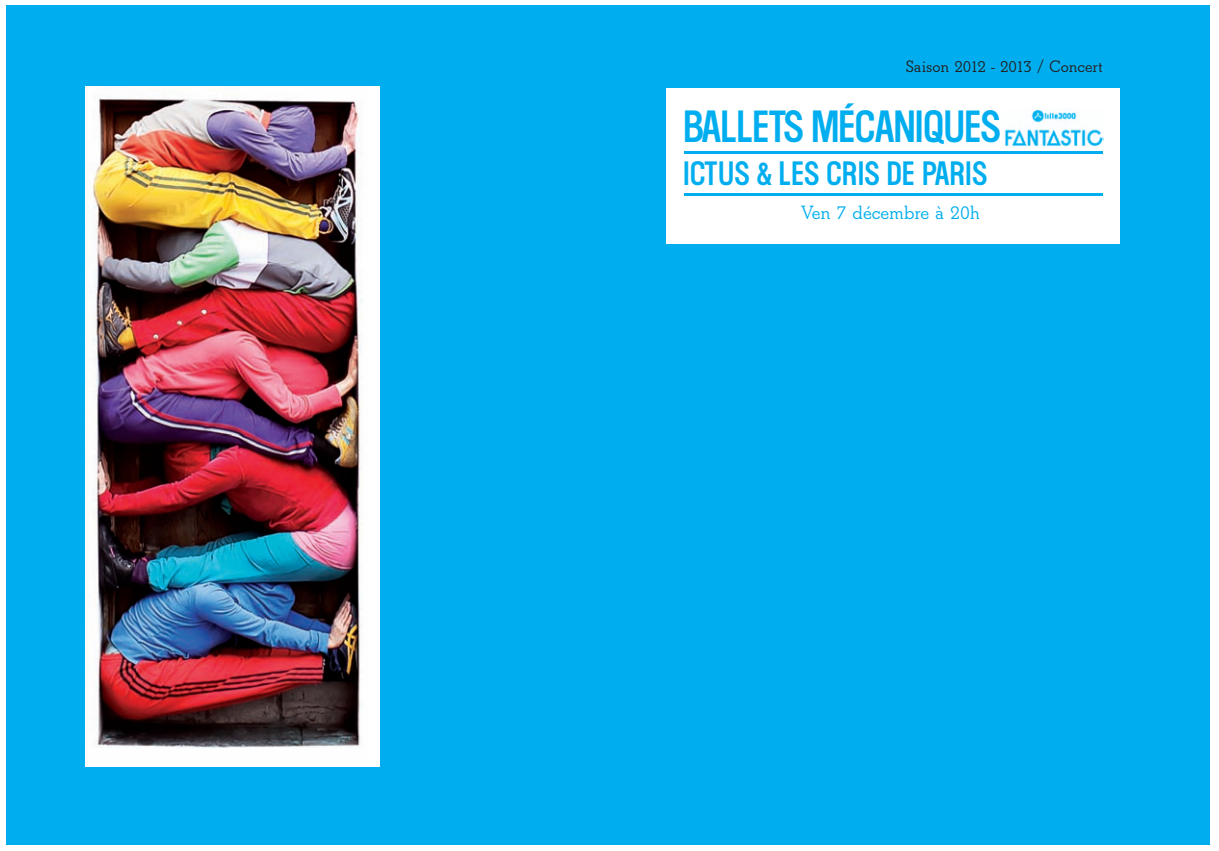
<style>
.page{position:relative;width:1219px;height:851px;background:#fff}
.page>*{position:absolute;margin:0;border:0;box-sizing:border-box;transform-origin:0 0}
.t1{font:40px "Washington";letter-spacing:-.025em;color:#00aeef}
.t2{font:30px "Washington";color:#00aeef}
.t3{font:600 20px "Beton T";color:#00aeef}
.t4{font:600 17.2px "Beton T";color:#231f20}
</style>
<div class="page">
<div style="left:6px;top:6px;width:1203px;height:839px;background:#00aeef"></div>
<div style="left:666px;top:88px;width:454px;height:155px;background:#fff"></div>
<hr style="left:684px;top:152px;width:418px;height:2px;background:#00aeef">
<hr style="left:684px;top:194px;width:418px;height:2px;background:#00aeef">
<img style="left:1003px;top:108px;width:101px;height:39px">
<div style="left:85px;top:86px;width:295px;height:681px;background:#fff"></div>
<img style="left:85px;top:96px;width:277px;height:652px">
<p class="t4" style="left:906px;top:56px;width:199px">Saison 2012 - 2013 / Concert</p>
<h1 class="t1" style="left:683px;top:105px;width:320px">BALLETS MÉCANIQUES</h1>
<h2 class="t2" style="left:683px;top:157px;width:306px">ICTUS &amp; LES CRIS DE PARIS</h2>
<p class="t3" style="left:802px;top:200px;width:180px">Ven 7 décembre à 20h</p>
</div>
